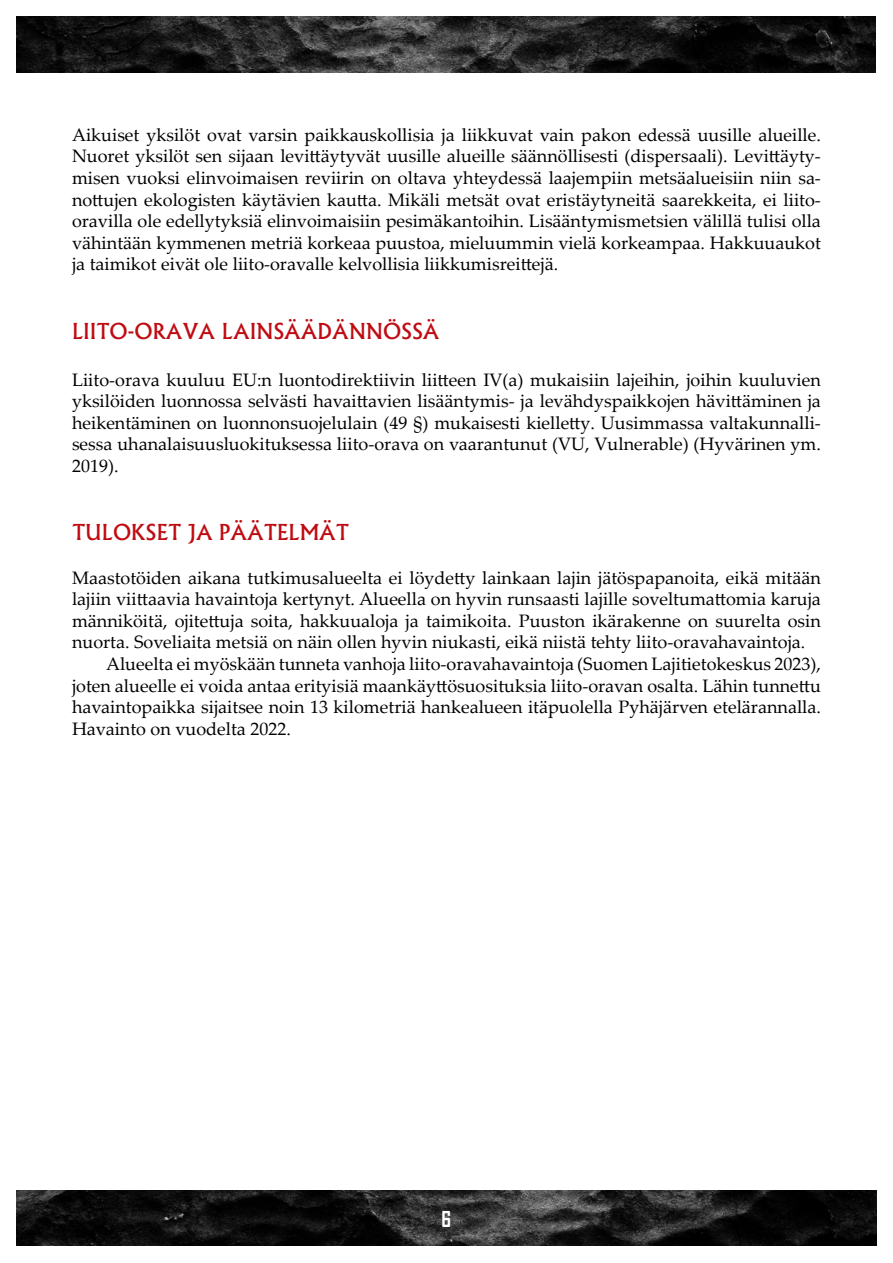
<style>
.page{position:relative;width:893px;height:1263px;background:#fff}
.page>*{position:absolute;margin:0;border:0;box-sizing:border-box;transform-origin:0 0}
.Perusotsikko{font:500 21px "Albertus";color:#bf0c12}
.t1{font:700 21px "Agency FB";color:#fff}
.Perusteksti{font:18px/21.6px "Palatino Linotype";color:#000;text-align:justify}
.Leipäteksti{font:18px/21.6px "Palatino Linotype";color:#000;text-align:justify}
</style>
<div class="page">
<img style="left:17px;top:1191px;width:859px;height:55px">
<img style="left:17px;top:17px;width:859px;height:55px">
<p class="Perusteksti" style="left:72px;top:123px;width:750px">Aikuiset yksilöt ovat varsin paikkauskollisia ja liikkuvat vain pakon edessä uusille alueille.<br>Nuoret yksilöt sen sijaan levittäytyvät uusille alueille säännöllisesti (dispersaali). Levittäyty&shy;misen vuoksi elinvoimaisen reviirin on oltava yhteydessä laajempiin metsäalueisiin niin sa&shy;nottujen ekologisten käytävien kautta. Mikäli metsät ovat eristäytyneitä saarekkeita, ei liito&shy;oravilla ole edellytyksiä elinvoimaisiin pesimäkantoihin. Lisääntymismetsien välillä tulisi olla vähintään kymmenen metriä korkeaa puustoa, mieluummin vielä korkeampaa. Hakkuuaukot ja taimikot eivät ole liito-oravalle kelvollisia liikkumisreittejä.</p>
<p class="Perusotsikko" style="left:72px;top:318px;width:369px">LIITO-ORAVA LAINSÄÄDÄNNÖSSÄ</p>
<p class="Perusteksti" style="left:72px;top:368px;width:750px">Liito-orava kuuluu EU:n luontodirektiivin liitteen IV(a) mukaisiin lajeihin, joihin kuuluvien yksilöiden luonnossa selvästi havaittavien lisääntymis- ja levähdyspaikkojen hävittäminen ja heikentäminen on luonnonsuojelulain (49 §) mukaisesti kielletty. Uusimmassa valtakunnalli&shy;sessa uhanalaisuusluokituksessa liito-orava on vaarantunut (VU, Vulnerable) (Hyvärinen ym.<br>2019).</p>
<p class="Perusotsikko" style="left:72px;top:520px;width:278px">TULOKSET JA PÄÄTELMÄT</p>
<p class="Perusteksti" style="left:72px;top:566px;width:750px">Maastotöiden aikana tutkimusalueelta ei löydetty lainkaan lajin jätöspapanoita, eikä mitään lajiin viittaavia havaintoja kertynyt. Alueella on hyvin runsaasti lajille soveltumattomia karuja männiköitä, ojitettuja soita, hakkuualoja ja taimikoita. Puuston ikärakenne on suurelta osin nuorta. Soveliaita metsiä on näin ollen hyvin niukasti, eikä niistä tehty liito-oravahavaintoja.</p>
<p class="Leipäteksti" style="left:72px;top:652px;width:750px;text-indent:34px">Alueelta ei myöskään tunneta vanhoja liito-oravahavaintoja (Suomen Lajitietokeskus 2023), joten alueelle ei voida antaa erityisiä maankäyttösuosituksia liito-oravan osalta. Lähin tunnettu havaintopaikka sijaitsee noin 13 kilometriä hankealueen itäpuolella Pyhäjärven etelärannalla.<br>Havainto on vuodelta 2022.</p>
<p class="t1" style="left:442px;top:1206px;width:11px">6</p>
</div>
